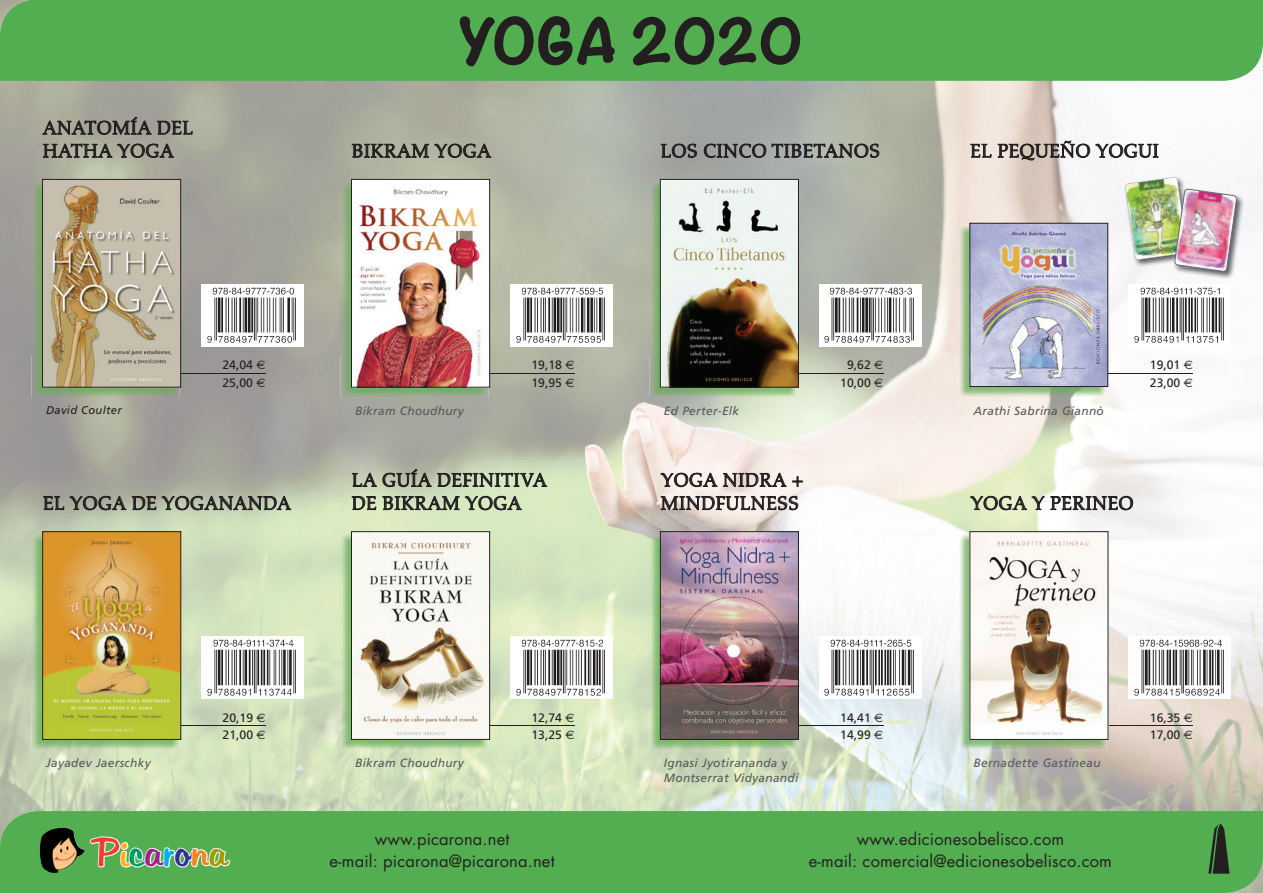
<style>
.page{position:relative;width:1263px;height:893px;background:#fff}
.page>*{position:absolute;margin:0;border:0;box-sizing:border-box;transform-origin:0 0}
.t1{font:700 52.5px "Noteworthy";letter-spacing:.05em;color:#231f20}
.t2{font:39px "Martina";color:#ee3e34}
.t3{font:19.2px/23.1px "Aldus";letter-spacing:.02em;color:#231f20}
.t4{font:16.5px/22.5px "Futura";letter-spacing:.01em;color:#231f20;text-align:center}
.t5{font:12.15px/17.9px "Frutiger";color:#231f20}
.t6{font:italic 11.85px/15px "Frutiger";letter-spacing:.025em;color:#57585a}
.t7{font:italic 11.25px "Frutiger";letter-spacing:.025em;color:#231f20}
.s1{font-family:"Euro Sans"}
.s2{font-style:normal}
.s3{color:#fbb017}
.s4{color:#009b69}
.s5{color:#a0218c}
.s6{color:#00afef}
.s7{color:#323092}
.s8{color:#f58427}
.s9{color:#a49901}
</style>
<div class="page">
<img style="left:0;top:81px;width:1263px;height:129px">
<img style="left:0;top:210px;width:48px;height:601px">
<img style="left:146px;top:210px;width:242px;height:601px">
<img style="left:486px;top:210px;width:194px;height:525px">
<img style="left:778px;top:210px;width:193px;height:525px">
<img style="left:971px;top:210px;width:153px;height:52px">
<img style="left:1215px;top:210px;width:48px;height:601px">
<img style="left:1069px;top:262px;width:146px;height:549px">
<img style="left:680px;top:398px;width:98px;height:133px">
<img style="left:971px;top:397px;width:98px;height:134px">
<img style="left:48px;top:750px;width:40px;height:61px">
<img style="left:388px;top:735px;width:632px;height:76px">
<div style="left:0;top:811px;width:1263px;height:82px;background:#53ae51"></div>
<img style="left:40px;top:828px;width:45px;height:45px">
<div style="left:0;top:0;width:1263px;height:81px;background:#53ae51"></div>
<svg style="left:458px;top:14px;width:158px;height:54px;background:#448342"></svg>
<svg style="left:631px;top:15px;width:171px;height:53px;background:#448342"></svg>
<svg style="left:42px;top:117px;width:151px;height:18px;background:#807e76"></svg>
<svg style="left:43px;top:144px;width:131px;height:14px;background:#7d7c71"></svg>
<hr style="left:160px;top:373px;width:106px;height:1px;background:#231f20">
<div style="left:201px;top:285px;width:102px;height:62px;background:#fff"></div>
<img style="left:207px;top:287px;width:89px;height:56px">
<img style="left:32px;top:180px;width:147px;height:218px">
<img style="left:44px;top:181px;width:135px;height:204px">
<div style="left:42px;top:179px;width:139px;height:208px;border:1px solid #231f20"></div>
<svg style="left:352px;top:144px;width:139px;height:14px;background:#7c7c70"></svg>
<hr style="left:469px;top:373px;width:106px;height:1px;background:#231f20">
<div style="left:510px;top:285px;width:102px;height:62px;background:#fff"></div>
<img style="left:516px;top:287px;width:89px;height:56px">
<img style="left:340px;top:180px;width:148px;height:218px">
<img style="left:353px;top:181px;width:135px;height:204px">
<div style="left:351px;top:179px;width:139px;height:208px;border:1px solid #231f20"></div>
<svg style="left:352px;top:469px;width:195px;height:18px;background:#99a18b"></svg>
<svg style="left:352px;top:496px;width:24px;height:14px"></svg>
<svg style="left:382px;top:496px;width:140px;height:14px;background:#939d84"></svg>
<hr style="left:469px;top:725px;width:106px;height:1px;background:#231f20">
<div style="left:510px;top:637px;width:102px;height:62px;background:#fff"></div>
<img style="left:516px;top:640px;width:89px;height:56px">
<img style="left:340px;top:533px;width:148px;height:217px">
<img style="left:353px;top:533px;width:135px;height:205px">
<div style="left:351px;top:531px;width:139px;height:209px;border:1px solid #231f20"></div>
<svg style="left:661px;top:144px;width:36px;height:21px"></svg>
<svg style="left:704px;top:144px;width:175px;height:21px;background:#898c87"></svg>
<hr style="left:778px;top:373px;width:105px;height:1px;background:#231f20">
<div style="left:819px;top:285px;width:102px;height:62px;background:#fff"></div>
<img style="left:824px;top:287px;width:90px;height:56px">
<img style="left:649px;top:180px;width:148px;height:218px">
<img style="left:662px;top:181px;width:135px;height:204px">
<div style="left:660px;top:179px;width:139px;height:208px;border:1px solid #231f20"></div>
<svg style="left:660px;top:473px;width:57px;height:14px"></svg>
<svg style="left:723px;top:473px;width:63px;height:14px"></svg>
<svg style="left:792px;top:476px;width:11px;height:11px"></svg>
<svg style="left:661px;top:496px;width:137px;height:22px;background:#bab1ad"></svg>
<hr style="left:778px;top:725px;width:105px;height:1px;background:#231f20">
<div style="left:819px;top:637px;width:102px;height:62px;background:#fff"></div>
<img style="left:824px;top:640px;width:90px;height:56px">
<img style="left:649px;top:533px;width:148px;height:217px">
<img style="left:662px;top:533px;width:135px;height:205px">
<div style="left:660px;top:531px;width:139px;height:209px;border:1px solid #231f20"></div>
<svg style="left:970px;top:144px;width:22px;height:14px"></svg>
<svg style="left:998px;top:141px;width:160px;height:20px"></svg>
<hr style="left:1087px;top:373px;width:106px;height:1px;background:#231f20">
<div style="left:1128px;top:285px;width:103px;height:62px;background:#fff"></div>
<img style="left:1134px;top:287px;width:90px;height:56px">
<img style="left:959px;top:224px;width:147px;height:173px">
<img style="left:972px;top:225px;width:134px;height:160px">
<div style="left:970px;top:223px;width:138px;height:164px;border:1px solid #231f20"></div>
<svg style="left:970px;top:496px;width:74px;height:14px"></svg>
<svg style="left:1050px;top:496px;width:83px;height:14px"></svg>
<hr style="left:1087px;top:725px;width:106px;height:1px;background:#231f20">
<div style="left:1128px;top:637px;width:103px;height:62px;background:#fff"></div>
<img style="left:1134px;top:640px;width:90px;height:56px">
<img style="left:959px;top:533px;width:148px;height:217px">
<img style="left:972px;top:533px;width:134px;height:205px">
<div style="left:970px;top:531px;width:138px;height:209px;border:1px solid #231f20"></div>
<svg style="left:43px;top:496px;width:83px;height:14px"></svg>
<svg style="left:132px;top:496px;width:159px;height:14px;background:#858a7a"></svg>
<hr style="left:160px;top:725px;width:106px;height:1px;background:#231f20">
<div style="left:201px;top:637px;width:102px;height:62px;background:#fff"></div>
<img style="left:207px;top:640px;width:89px;height:56px">
<img style="left:32px;top:533px;width:56px;height:217px">
<svg style="left:88px;top:709px;width:144px;height:184px;background:#9acb8f"></svg>
<img style="left:45px;top:533px;width:134px;height:205px">
<div style="left:43px;top:531px;width:138px;height:209px;border:1px solid #231f20"></div>
<img style="left:1208px;top:821px;width:21px;height:54px">
<img style="left:1124px;top:176px;width:71px;height:91px">
<img style="left:1173px;top:187px;width:71px;height:92px">
<img style="left:1125px;top:177px;width:112px;height:95px">
<h1 class="t1" style="left:460px;top:-5px;width:344px">YOGA 2020</h1>
<p class="t3" style="left:43px;top:117px;width:152px">ANATOMÍA DEL<br>HATHA YOGA</p>
<p class="t3" style="left:352px;top:140px;width:141px">BIKRAM YOGA</p>
<p class="t3" style="left:660px;top:140px;width:221px">LOS CINCO TIBETANOS</p>
<p class="t3" style="left:970px;top:140px;width:190px">EL PEQUEÑO YOGUI</p>
<p class="t5" style="left:222px;top:356px;width:45px">24,04 <span class="s1">€<br></span>25,00 <span class="s1">€</span></p>
<p class="t5" style="left:531px;top:356px;width:45px">19,18 <span class="s1">€<br></span>19,95 <span class="s1">€</span></p>
<p class="t5" style="left:840px;top:356px;width:45px;text-align:center">9,62 <span class="s1">€<br></span>10,00 <span class="s1">€</span></p>
<p class="t5" style="left:1150px;top:356px;width:45px">19,01 <span class="s1">€<br></span>23,00 <span class="s1">€</span></p>
<p class="t7" style="left:46px;top:404px;width:77px">David Coulter</p>
<p class="t6" style="left:355px;top:403px;width:110px">Bikram Choudhury</p>
<p class="t6" style="left:664px;top:403px;width:77px">Ed Perter-Elk</p>
<p class="t6" style="left:973px;top:403px;width:132px">Arathi Sabrina Giannò</p>
<p class="t3" style="left:43px;top:492px;width:250px">EL YOGA DE YOGANANDA</p>
<p class="t3" style="left:352px;top:469px;width:197px">LA GUÍA DEFINITIVA<br>DE BIKRAM YOGA</p>
<p class="t3" style="left:660px;top:469px;width:144px">YOGA NIDRA +<br>MINDFULNESS</p>
<p class="t3" style="left:970px;top:492px;width:165px">YOGA Y PERINEO</p>
<p class="t5" style="left:223px;top:708px;width:45px">20,19 <span class="s1">€<br></span>21,00 <span class="s1">€</span></p>
<p class="t5" style="left:531px;top:708px;width:45px">12,74 <span class="s1">€<br></span>13,25 <span class="s1">€</span></p>
<p class="t5" style="left:840px;top:708px;width:45px">14,41 <span class="s1">€<br></span>14,99 <span class="s1">€</span></p>
<p class="t5" style="left:1150px;top:708px;width:45px">16,35 <span class="s1">€<br></span>17,00 <span class="s1">€</span></p>
<p class="t6" style="left:46px;top:756px;width:106px">Jayadev Jaerschky</p>
<p class="t6" style="left:355px;top:756px;width:110px">Bikram Choudhury</p>
<p class="t6" style="left:664px;top:756px;width:136px">Ignasi Jyotirananda <span class="s2">y<br></span>Montserrat Vidyanandi</p>
<p class="t6" style="left:973px;top:756px;width:129px">Bernadette Gastineau</p>
<h2 class="t2" style="left:96px;top:833px;width:132px">P<span class="s3">i</span><span class="s4">c</span><span class="s5">a</span><span class="s6">r</span><span class="s7">o</span><span class="s8">n</span><span class="s9">a</span></h2>
<p class="t4" style="left:375px;top:828px;width:136px">www.picarona.net</p>
<p class="t4" style="left:330px;top:850px;width:227px">e-mail: picarona@picarona.net</p>
<p class="t4" style="left:809px;top:828px;width:304px">www.edicionesobelisco.com<br>e-mail: comercial@edicionesobelisco.com</p>
</div>
